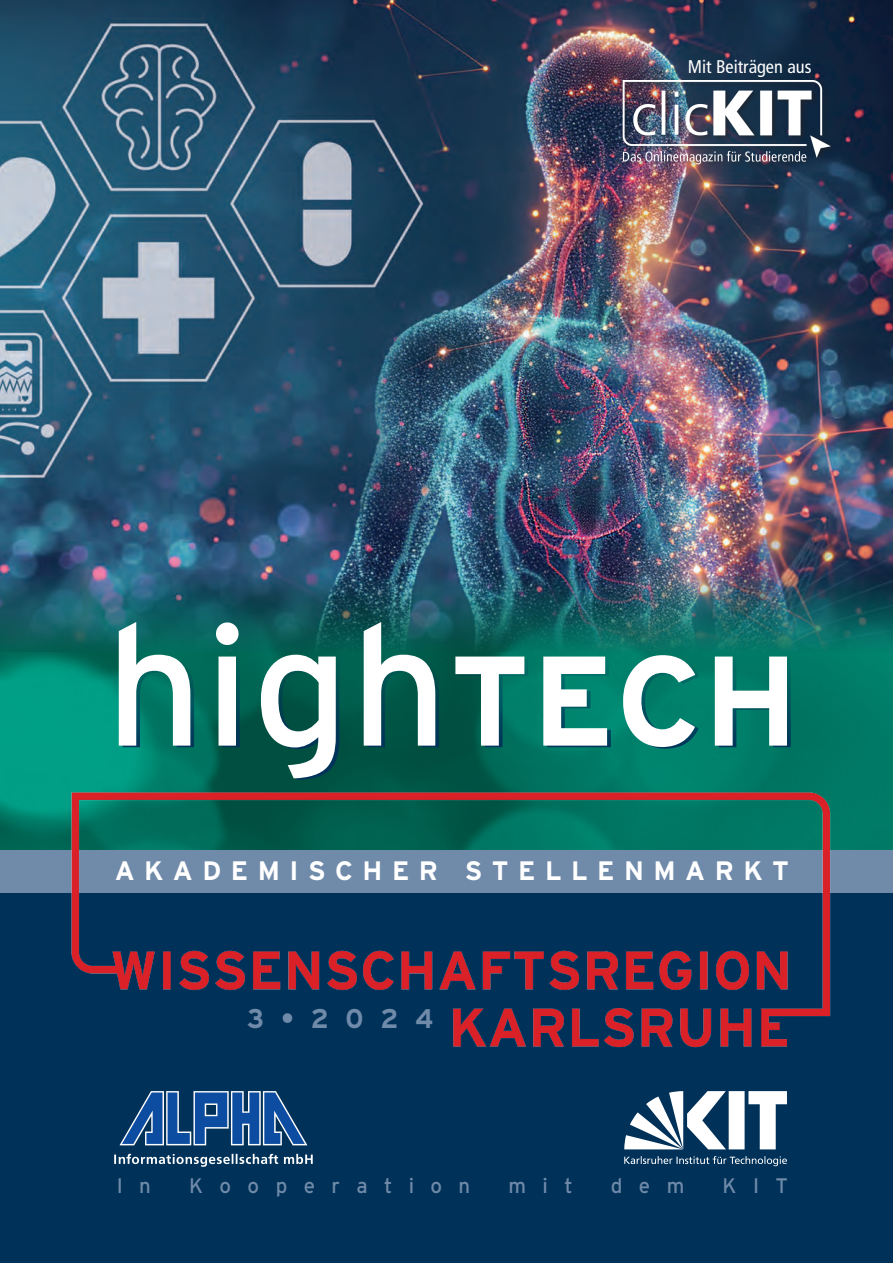
<style>
.page{position:relative;width:893px;height:1263px;background:#fff}
.page>*{position:absolute;margin:0;border:0;box-sizing:border-box;transform-origin:0 0}
.t1{font:700 27px "Interstate";color:#708aa9}
.t2{font:700 26.7px "Interstate";letter-spacing:.355em;color:#fff}
.t3{font:21px "Interstate";letter-spacing:.8em;color:#708aa9}
.t4{font:condensed 18.3px "Frutiger LT Std";color:#fff}
</style>
<div class="page">
<img style="left:0;top:0;width:892px;height:1262px">
<svg style="left:624px;top:1155px;width:162px;height:10px"></svg>
<svg style="left:624px;top:1090px;width:162px;height:59px"></svg>
<svg style="left:119px;top:1090px;width:188px;height:55px"></svg>
<svg style="left:114px;top:1153px;width:198px;height:13px"></svg>
<div style="left:786px;top:1030px;width:43px;height:90px;background:#003159"></div>
<svg style="left:119px;top:621px;width:75px;height:126px"></svg>
<svg style="left:216px;top:622px;width:26px;height:125px"></svg>
<svg style="left:261px;top:654px;width:78px;height:125px"></svg>
<svg style="left:363px;top:621px;width:76px;height:126px"></svg>
<svg style="left:455px;top:656px;width:73px;height:91px"></svg>
<svg style="left:543px;top:656px;width:67px;height:91px"></svg>
<svg style="left:623px;top:655px;width:75px;height:93px"></svg>
<svg style="left:714px;top:656px;width:76px;height:91px"></svg>
<div style="left:620px;top:77px;width:216px;height:93px;background:#231f20;opacity:.6"></div>
<img style="left:622px;top:80px;width:208px;height:85px">
<p class="t4" style="left:687px;top:56px;width:125px">Mit Beiträgen aus</p>
<p class="t2" style="left:115px;top:855px;width:675px">AKADEMISCHER STELLENMARKT</p>
<p class="t1" style="left:247px;top:1003px;width:188px">3•2024</p>
<p class="t3" style="left:117px;top:1173px;width:36px">I n</p>
<p class="t3" style="left:189px;top:1173px;width:282px">Kooperation</p>
<p class="t3" style="left:508px;top:1173px;width:66px">mit</p>
<p class="t3" style="left:610px;top:1173px;width:75px">dem</p>
<p class="t3" style="left:722px;top:1173px;width:67px">KIT</p>
</div>
